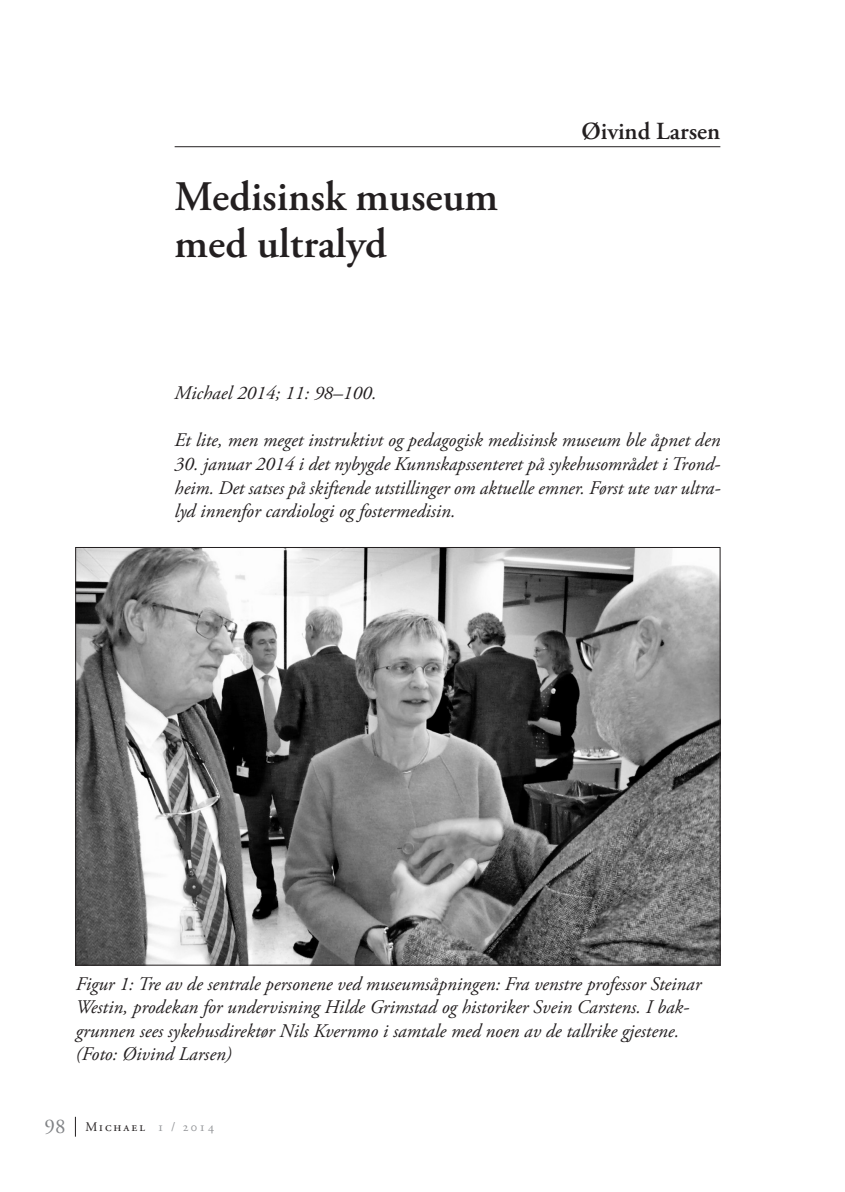
<style>
.page{position:relative;width:845px;height:1192px;background:#fff}
.page>*{position:absolute;margin:0;border:0;box-sizing:border-box;transform-origin:0 0}
.t1{font:600 42px/47.2px "Adobe Garamond Pro";color:#231f20}
.t2{font:600 24.5px "Adobe Garamond Pro";color:#231f20}
.t3{font:italic 19.25px/23.6px "Adobe Garamond Pro";color:#231f20;text-align:justify}
.t4{font:13.12px "Adobe Garamond Pro";letter-spacing:.15em;color:#231f20}
.s1{font-size:21px;color:#808285}
.s2{color:#939598}
</style>
<div class="page">
<svg style="left:75px;top:1116px;width:1px;height:20px"></svg>
<hr style="left:175px;top:146px;width:545px;height:1px;background:#231f20">
<img style="left:77px;top:549px;width:642px;height:414px">
<h1 class="t1" style="left:175px;top:173px;width:325px">Medisinsk museum med ultralyd</h1>
<p class="t2" style="left:582px;top:117px;width:140px">Øivind Larsen</p>
<p class="t3" style="left:175px;top:381px;width:203px">Michael 2014; 11: 98–100.</p>
<p class="t3" style="left:175px;top:429px;width:547px">Et lite, men meget instruktivt og pedagogisk medisinsk museum ble åpnet den</p>
<p class="t3" style="left:175px;top:452px;width:547px">30. januar 2014 i det nybygde Kunnskapssenteret på sykehusområdet i Trond&shy;heim. Det satses på skiftende utstillinger om aktuelle emner. Først ute var ultra&shy;lyd innenfor cardiologi og fostermedisin.</p>
<p class="t3" style="left:76px;top:972px;width:627px;text-align:left">Figur 1: Tre av de sentrale personene ved museumsåpningen: Fra venstre professor Steinar Westin, prodekan for undervisning Hilde Grimstad og historiker Svein Carstens. I bak&shy;grunnen sees sykehusdirektør Nils Kvernmo i samtale med noen av de tallrike gjestene. (Foto: Øivind Larsen)</p>
<p class="t4" style="left:44px;top:1118px;width:171px"><span class="s1">98</span> Michael <span class="s2">1 / 2014</span></p>
</div>
